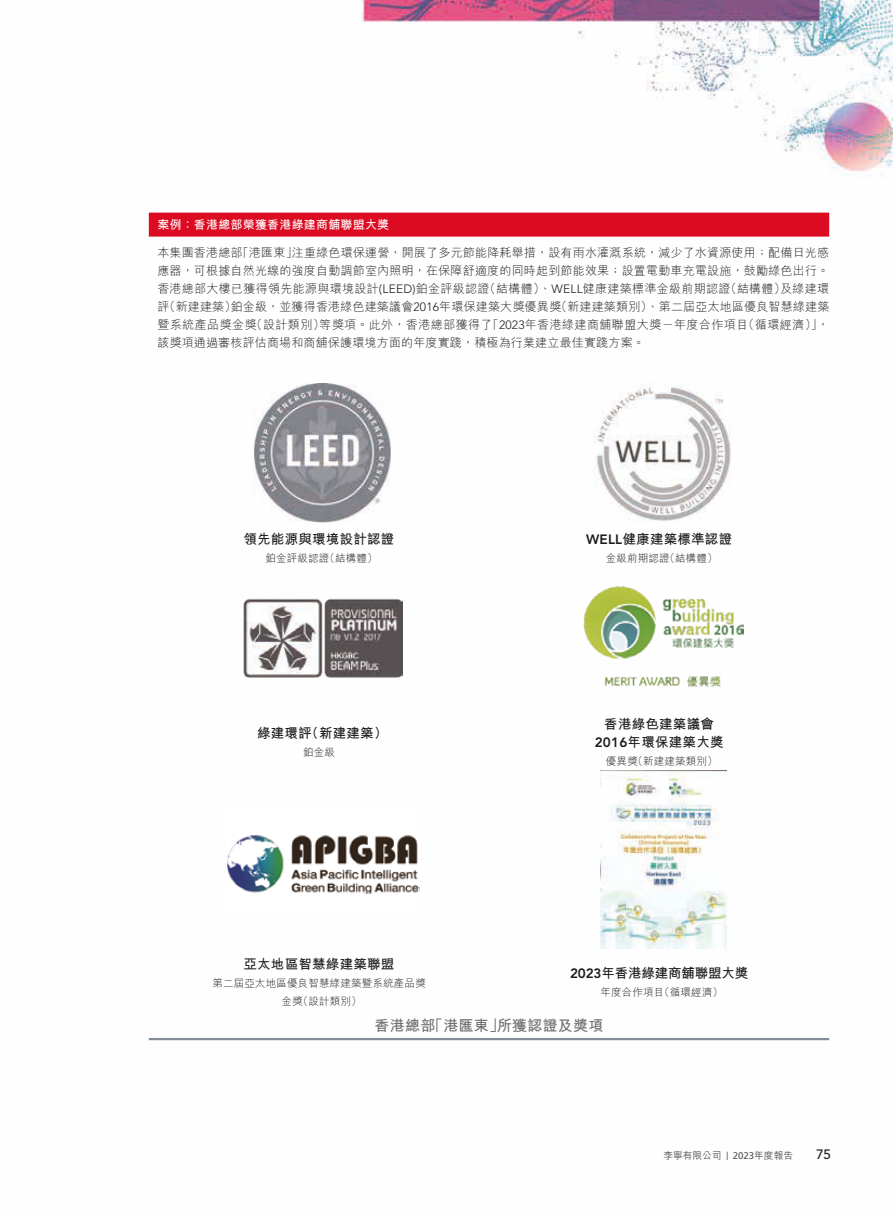
<style>
.page{position:relative;width:893px;height:1212px;background:#fff}
.page>*{position:absolute;margin:0;border:0;box-sizing:border-box;transform-origin:0 0}
.t1{font:700 15px "M Hei HK";letter-spacing:.015em;color:#6f6f6f}
.t2{font:700 13.5px/18px "M Hei HK";letter-spacing:.02em;color:#1c1c1b;text-align:center}
.t3{font:700 13.5px "M Hei HK";letter-spacing:-.01em;color:#1c1c1b}
.t4{font:500 13.5px "Avenir LT Std";color:#1c1c1b}
.t5{font:300 12px/18px "M Hei HK";letter-spacing:.015em;color:#1c1c1b;text-align:justify}
.t6{font:700 12px "M Hei HK";letter-spacing:.02em;color:#fff}
.t7{font:300 10.5px/18px "M Hei HK";letter-spacing:.015em;color:#1c1c1b;text-align:center}
.t8{font:500 9.75px "M Hei HK";letter-spacing:-.01em;color:#575756}
.s1{font-family:"Avenir LT Std"}
.s2{font-family:"Avenir LT Std";font-weight:800}
.s3{font-family:"Frutiger LT Std";font-weight:400;font-size:8.25px}
.s4{font-family:"Frutiger LT Std";font-weight:400}
</style>
<div class="page">
<img style="left:148px;top:0;width:745px;height:1041px">
<div style="left:149px;top:213px;width:680px;height:24px;background:#dc0b22"></div>
<img style="left:253px;top:384px;width:140px;height:140px">
<img style="left:593px;top:384px;width:140px;height:140px">
<img style="left:243px;top:579px;width:160px;height:117px">
<img style="left:583px;top:578px;width:160px;height:119px">
<img style="left:227px;top:807px;width:193px;height:105px">
<img style="left:600px;top:770px;width:126px;height:178px">
<hr style="left:149px;top:1038px;width:680px;height:2px;background:#848d97">
<p class="t6" style="left:157px;top:216px;width:233px">案例：香港總部榮獲香港綠建商舖聯盟大獎</p>
<p class="t5" style="left:157px;top:243px;width:674px">本集團香港總部「港匯東」注重綠色環保運營，開展了多元節能降耗舉措，設有雨水灌溉系統，減少了水資源使用；配備日光感應器，可根據自然光線的強度自動調節室內照明，在保障舒適度的同時起到節能效果；設置電動車充電設施，鼓勵綠色出行。香港總部大樓已獲得領先能源與環境設計<span class="s1">(LEED)</span>鉑金評級認證（結構體）、<span class="s1">WELL</span>健康建築標準金級前期認證（結構體）及綠建環評（新建建築）鉑金級，並獲得香港綠色建築議會<span class="s1">2016</span>年環保建築大獎優異獎（新建建築類別）、第二屆亞太地區優良智慧綠建築暨系統產品獎金獎（設計類別）等獎項。此外，香港總部獲得了「<span class="s1">2023</span>年香港綠建商舖聯盟大獎－年度合作項目（循環經濟）」，該獎項通過審核評估商場和商舖保護環境方面的年度實踐，積極為行業建立最佳實踐方案。</p>
<p class="t2" style="left:243px;top:529px;width:152px">領先能源與環境設計認證</p>
<p class="t7" style="left:266px;top:549px;width:113px">鉑金評級認證（結構體）</p>
<p class="t2" style="left:257px;top:723px;width:132px">綠建環評（新建建築）</p>
<p class="t7" style="left:303px;top:742px;width:33px">鉑金級</p>
<p class="t2" style="left:586px;top:529px;width:148px"><span class="s2">WELL</span>健康建築標準認證</p>
<p class="t7" style="left:606px;top:549px;width:113px">金級前期認證（結構體）</p>
<p class="t2" style="left:595px;top:714px;width:130px">香港綠色建築議會<br><span class="s2">2016</span>年環保建築大獎</p>
<p class="t7" style="left:606px;top:751px;width:113px">優異獎（新建建築類別）</p>
<p class="t2" style="left:243px;top:954px;width:152px">亞太地區智慧綠建築聯盟</p>
<p class="t7" style="left:212px;top:974px;width:215px">第二屆亞太地區優良智慧綠建築暨系統產品獎金獎（設計類別）</p>
<p class="t3" style="left:570px;top:963px;width:180px"><span class="s2">2023</span>年香港綠建商舖聯盟大獎</p>
<p class="t7" style="left:600px;top:983px;width:124px">年度合作項目（循環經濟）</p>
<p class="t1" style="left:375px;top:1015px;width:230px">香港總部「港匯東」所獲認證及獎項</p>
<p class="t8" style="left:664px;top:1148px;width:131px">李寧有限公司 <span class="s3">|</span> <span class="s4">2023</span>年度報告</p>
<p class="t4" style="left:816px;top:1146px;width:16px">75</p>
</div>
